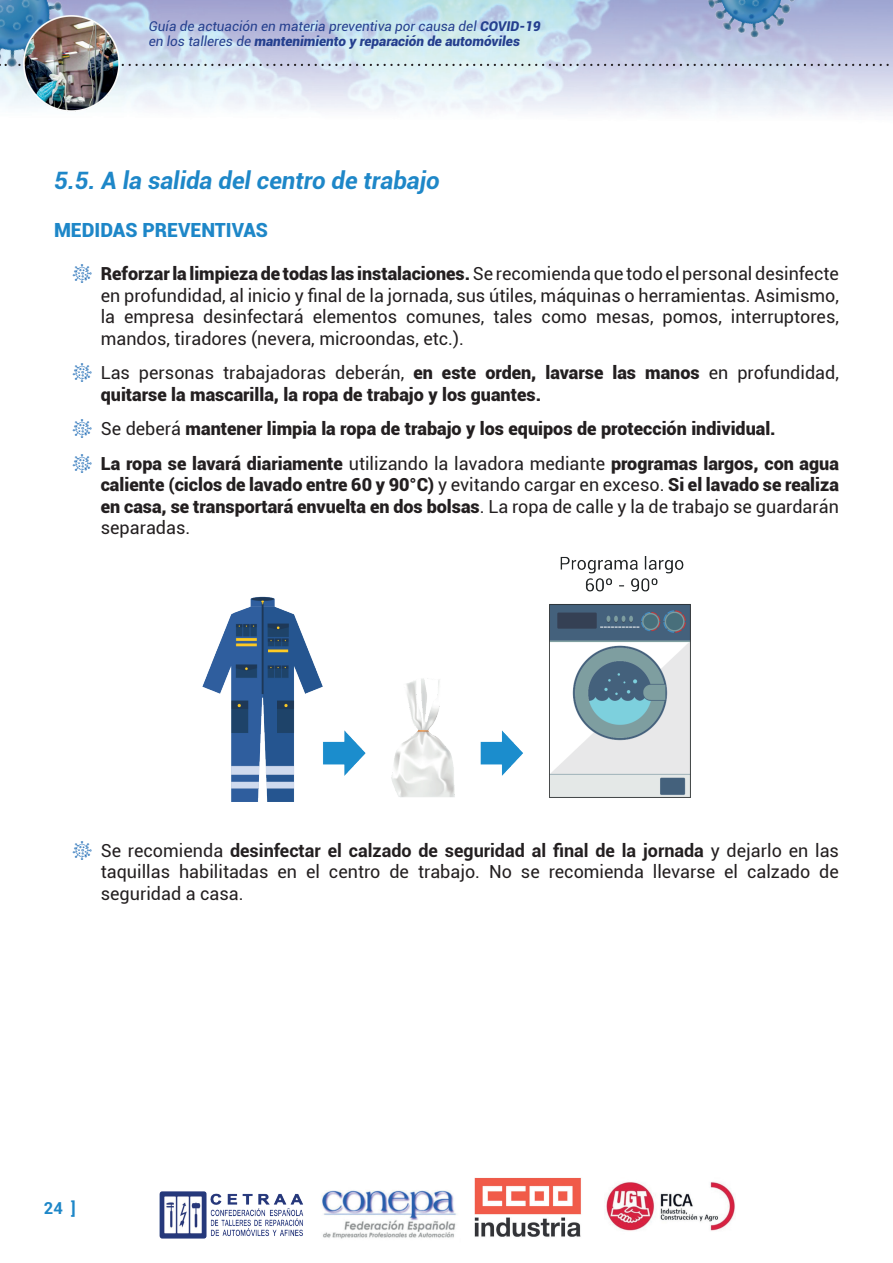
<style>
.page{position:relative;width:893px;height:1263px;background:#fff}
.page>*{position:absolute;margin:0;border:0;box-sizing:border-box;transform-origin:0 0}
.t1{font:italic 700 24px "Roboto";color:#1e87c8}
.t2{font:900 19.5px "Roboto";color:#1e87c8}
.t3{font:18px/21.6px "Roboto";color:#231f20;text-align:justify}
.t4{font:900 18px/21.6px "Roboto";color:#231f20}
.t5{font:700 16.5px "Roboto";color:#1e87c8}
.t6{font:italic 13.5px/15px "Roboto";color:#253f8e}
.s1{font-weight:900}
.s2{font-family:"Coronavirus";font-size:27px;color:#1b69b4}
.s3{font-family:"Coronavirus";font-weight:400;font-size:27px;color:#1b69b4}
.s4{font-weight:400}
.s5{font-weight:700}
</style>
<div class="page">
<svg style="left:384px;top:64px;width:509px;height:2px"></svg>
<img style="left:678px;top:0;width:186px;height:55px">
<img style="left:0;top:0;width:384px;height:98px">
<img style="left:23px;top:16px;width:96px;height:96px">
<img style="left:321px;top:1177px;width:414px;height:62px">
<img style="left:159px;top:1191px;width:145px;height:48px">
<img style="left:202px;top:557px;width:489px;height:245px">
<p class="t6" style="left:149px;top:18px;width:393px">Guía de actuación en materia preventiva por causa del <span class="s1">COVID-19 </span>en los talleres de <span class="s1">mantenimiento y reparación de automóviles</span></p>
<h1 class="t1" style="left:54px;top:164px;width:387px">5.5. A la salida del centro de trabajo</h1>
<p class="t2" style="left:54px;top:216px;width:216px">MEDIDAS PREVENTIVAS</p>
<p class="t3" style="left:101px;top:262px;width:740px;text-indent:-28px"><span class="s2">R</span> <span class="s1">Reforzar la limpieza de todas las instalaciones.</span> Se recomienda que todo el personal desinfecte en profundidad, al inicio y final de la jornada, sus útiles, máquinas o herramientas. Asimismo, la empresa desinfectará elementos comunes, tales como mesas, pomos, interruptores, mandos, tiradores (nevera, microondas, etc.).</p>
<p class="t4" style="left:101px;top:361px;width:740px;text-indent:-28px"><span class="s3">R</span> <span class="s4">Las personas trabajadoras deberán,</span> en este orden, lavarse las manos <span class="s4">en profundidad, </span>quitarse la mascarilla, la ropa de trabajo y los guantes.</p>
<p class="t4" style="left:73px;top:411px;width:768px;line-height:34.3px"><span class="s3">R</span> <span class="s4">Se deberá</span> mantener limpia la ropa de trabajo y los equipos de protección individual.<br><span class="s3">R</span> La ropa se lavará diariamente <span class="s4">utilizando la lavadora mediante</span> programas largos, con agua</p>
<p class="t4" style="left:101px;top:473px;width:740px;text-align:justify">caliente (ciclos de lavado entre 60 y 90°C) <span class="s4">y evitando cargar en exceso.</span> Si el lavado se realiza en casa, se transportará envuelta en dos bolsas<span class="s4">. La ropa de calle y la de trabajo se guardarán separadas.</span></p>
<p class="t3" style="left:101px;top:839px;width:740px;text-indent:-28px"><span class="s2">R</span> Se recomienda <span class="s5">desinfectar el calzado de seguridad al final de la jornada</span> y dejarlo en las taquillas habilitadas en el centro de trabajo. No se recomienda llevarse el calzado de seguridad a casa.</p>
<p class="t5" style="left:44px;top:1197px;width:33px">24 ]</p>
</div>
